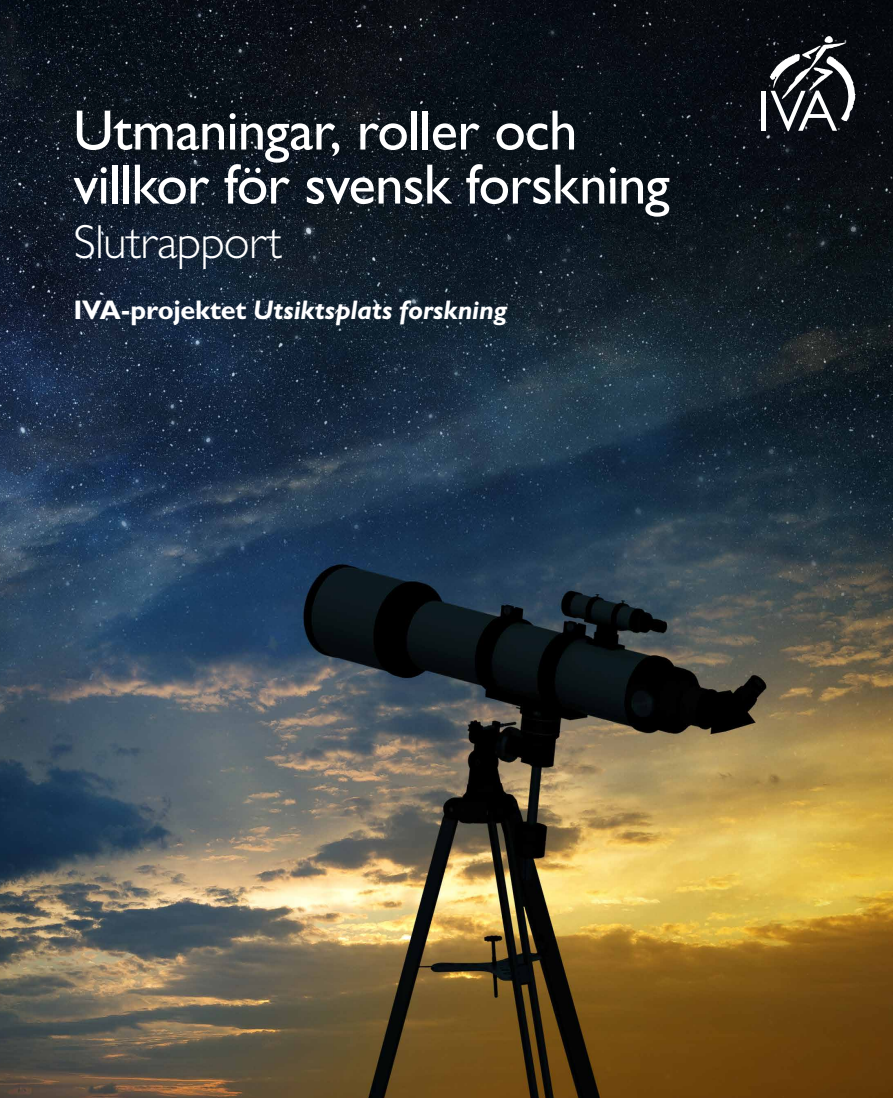
<style>
.page{position:relative;width:893px;height:1098px;background:#fff}
.page>*{position:absolute;margin:0;border:0;box-sizing:border-box;transform-origin:0 0}
.t1{font:57px/54px "Gill Sans Std";letter-spacing:-.02em;color:#fff}
.t2{font:300 48px "Gill Sans Std";letter-spacing:-.015em;color:#fff}
.t3{font:italic 700 27px "Gill Sans Std";color:#fff}
.s1{font-style:normal}
</style>
<div class="page">
<img style="left:0;top:0;width:893px;height:1097px">
<div style="left:761px;top:91px;width:5px;height:40px;background:#fff"></div>
<svg style="left:770px;top:36px;width:86px;height:95px"></svg>
<p class="t1" style="left:73px;top:104px;width:598px">Utmaningar, roller och villkor för svensk forskning</p>
<p class="t2" style="left:73px;top:214px;width:210px">Slutrapport</p>
<p class="t3" style="left:73px;top:294px;width:435px"><span class="s1">IVA-projektet</span> Utsiktsplats forskning</p>
</div>
